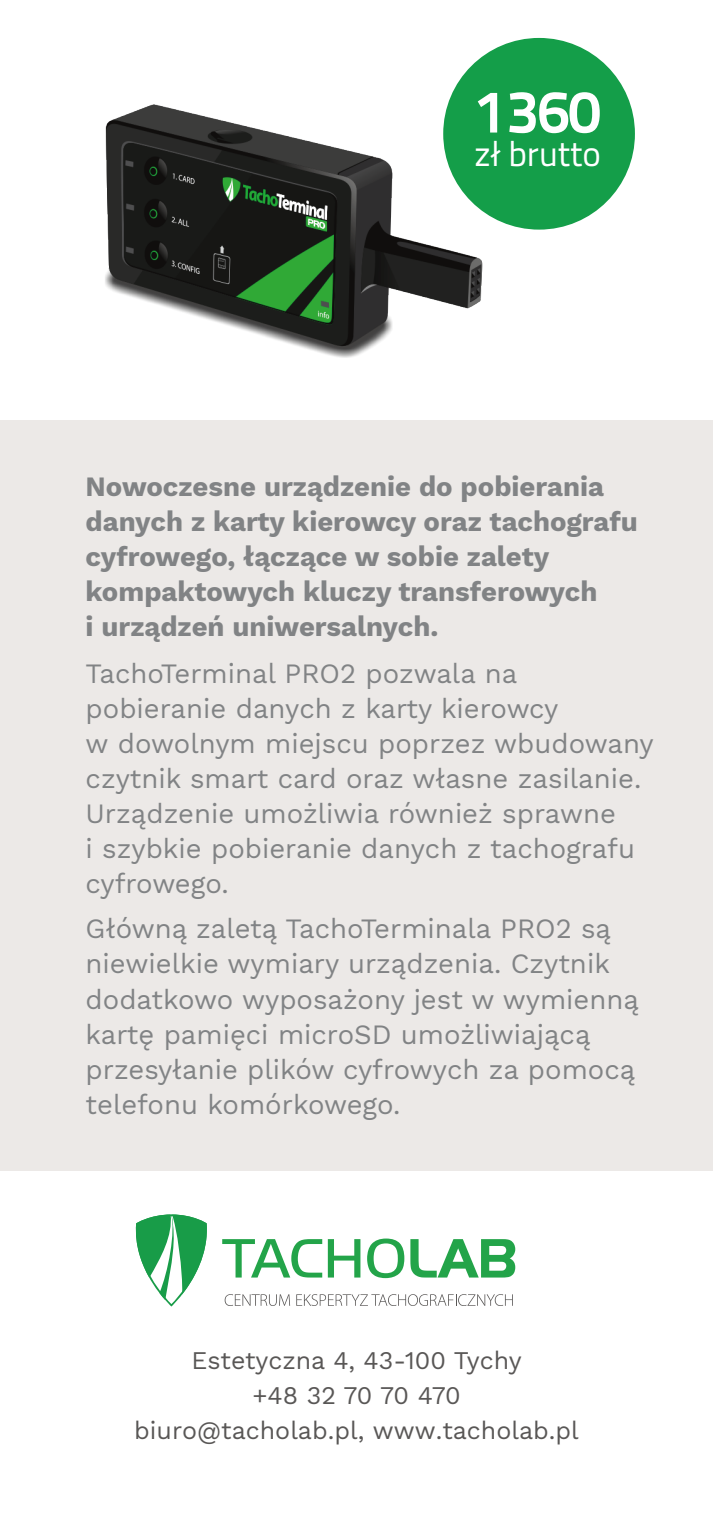
<style>
.page{position:relative;width:713px;height:1517px;background:#fff}
.page>*{position:absolute;margin:0;border:0;box-sizing:border-box;transform-origin:0 0}
.t1{font:60px "Titillium Text 25 L 800 wt";color:#fff}
.t2{font:35px "Titillium Text 25 L 400 wt";letter-spacing:-.01em;color:#fff}
.t3{font:27.5px/35px "Work Sans";color:#818385}
.t4{font:700 27.5px/35px "Work Sans";color:#818385}
.t5{font:25px/35.2px "Work Sans";color:#595756;text-align:center}
</style>
<div class="page">
<div style="left:0;top:421px;width:713px;height:750px;background:#ece9e7"></div>
<img style="left:64px;top:39px;width:460px;height:382px">
<div style="left:443px;top:38px;width:192px;height:192px;background:#149e49;border-radius:50%"></div>
<svg style="left:225px;top:1294px;width:65px;height:12px"></svg>
<svg style="left:296px;top:1294px;width:217px;height:12px"></svg>
<svg style="left:222px;top:1239px;width:100px;height:38px"></svg>
<svg style="left:328px;top:1239px;width:32px;height:38px"></svg>
<svg style="left:367px;top:1238px;width:37px;height:40px"></svg>
<svg style="left:410px;top:1239px;width:105px;height:38px"></svg>
<svg style="left:135px;top:1214px;width:72px;height:92px"></svg>
<h1 class="t1" style="left:475px;top:88px;width:127px">1360</h1>
<p class="t2" style="left:474px;top:139px;width:128px">zł brutto</p>
<p class="t4" style="left:86px;top:469px;width:554px">Nowoczesne urządzenie do pobierania danych z karty kierowcy oraz tachografu cyfrowego, łączące w sobie zalety kompaktowych kluczy transferowych<br>i urządzeń uniwersalnych.</p>
<p class="t3" style="left:86px;top:656px;width:570px">TachoTerminal PRO2 pozwala na pobieranie danych z karty kierowcy<br>w dowolnym miejscu poprzez wbudowany czytnik smart card oraz własne zasilanie.<br>Urządzenie umożliwia również sprawne<br>i szybkie pobieranie danych z tachografu cyfrowego.</p>
<p class="t3" style="left:86px;top:911px;width:555px">Główną zaletą TachoTerminala PRO2 są niewielkie wymiary urządzenia. Czytnik dodatkowo wyposażony jest w wymienną kartę pamięci microSD umożliwiającą przesyłanie plików cyfrowych za pomocą telefonu komórkowego.</p>
<p class="t5" style="left:134px;top:1343px;width:446px">Estetyczna 4, 43-100 Tychy<br>+48 32 70 70 470 biuro@tacholab.pl, www.tacholab.pl</p>
</div>
